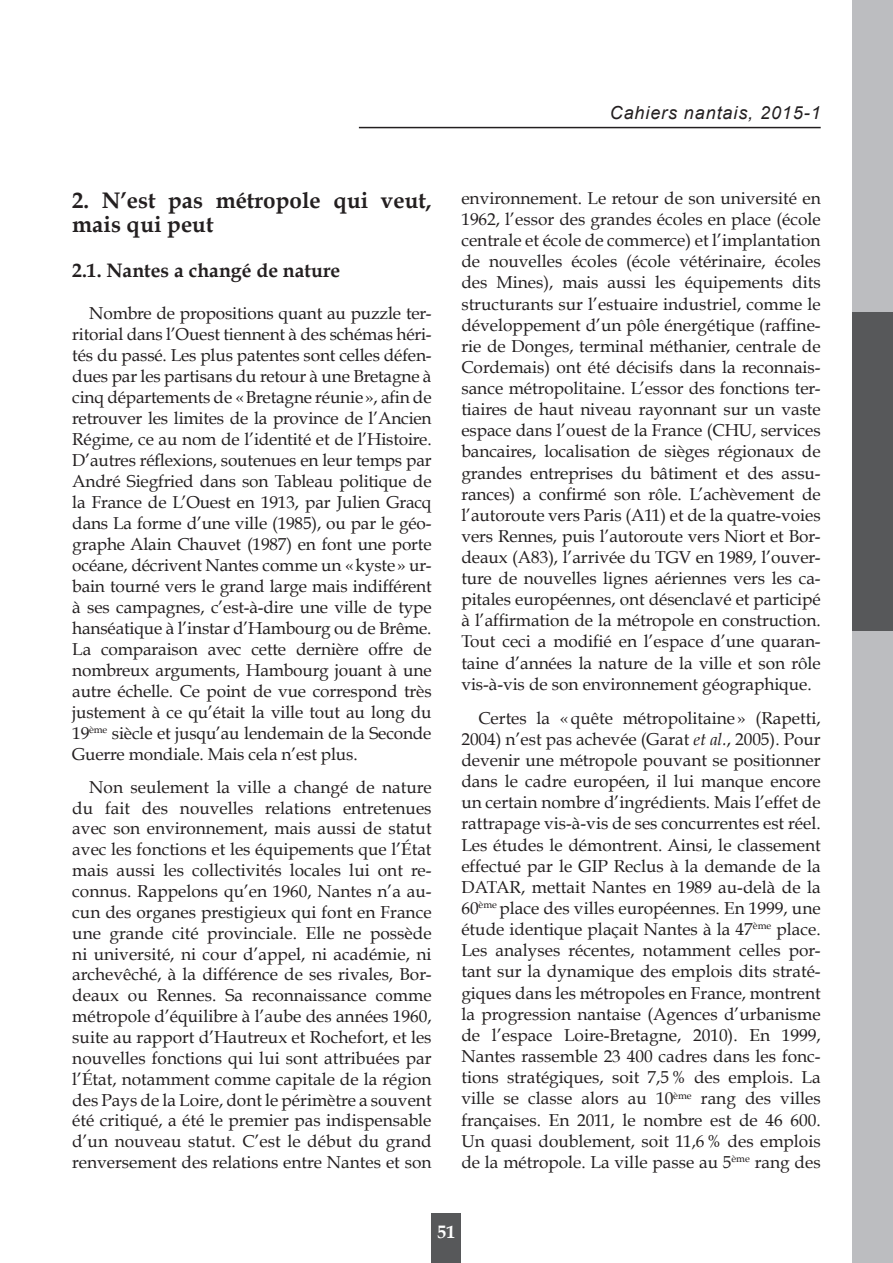
<style>
.page{position:relative;width:893px;height:1263px;background:#fff}
.page>*{position:absolute;margin:0;border:0;box-sizing:border-box;transform-origin:0 0}
.t1{font:700 22.5px/24px "Book Antiqua";color:#231f20}
.t2{font:700 19.5px "Book Antiqua";color:#231f20}
.t3{font:italic 18px "Arial";letter-spacing:.05em;color:#231f20}
.t4{font:700 18px "Book Antiqua";color:#fff}
.t5{font:17.25px/21.1px "Book Antiqua";letter-spacing:-.005em;color:#231f20;text-align:justify}
.s1{font-style:italic}
</style>
<div class="page">
<hr style="left:359px;top:127px;width:462px;height:1px;background:#231f20">
<div style="left:853px;top:0;width:40px;height:312px;background:#bcbdc0"></div>
<div style="left:853px;top:312px;width:40px;height:319px;background:#57585a"></div>
<div style="left:853px;top:631px;width:40px;height:319px;background:#bcbdc0"></div>
<div style="left:853px;top:950px;width:40px;height:313px;background:#bcbdc0"></div>
<div style="left:432px;top:1214px;width:29px;height:49px;background:#57585a"></div>
<h1 class="t1" style="left:72px;top:188px;width:361px">2. N’est pas métropole qui veut, mais qui peut</h1>
<p class="t2" style="left:72px;top:259px;width:270px">2.1. Nantes a changé de nature</p>
<p class="t5" style="left:72px;top:303px;width:361px;text-indent:17px">Nombre de propositions quant au puzzle ter&shy;ritorial dans l’Ouest tiennent à des schémas héri&shy;tés du passé. Les plus patentes sont celles défen&shy;dues par les partisans du retour à une Bretagne à cinq départements de «Bretagne réunie», afin de retrouver les limites de la province de l’Ancien Régime, ce au nom de l’identité et de l’Histoire.<br>D’autres réflexions, soutenues en leur temps par André Siegfried dans son Tableau politique de la France de L’Ouest en 1913, par Julien Gracq dans La forme d’une ville (1985), ou par le géo&shy;graphe Alain Chauvet (1987) en font une porte océane, décrivent Nantes comme un «kyste» ur&shy;bain tourné vers le grand large mais indifférent à ses campagnes, c’est-à-dire une ville de type hanséatique à l’instar d’Hambourg ou de Brême.<br>La comparaison avec cette dernière offre de nombreux arguments, Hambourg jouant à une autre échelle. Ce point de vue correspond très justement à ce qu’était la ville tout au long du 19<sup>ème</sup> siècle et jusqu’au lendemain de la Seconde Guerre mondiale. Mais cela n’est plus.</p>
<p class="t5" style="left:72px;top:776px;width:361px;text-indent:17px">Non seulement la ville a changé de nature du fait des nouvelles relations entretenues avec son environnement, mais aussi de statut avec les fonctions et les équipements que l’État mais aussi les collectivités locales lui ont re&shy;connus. Rappelons qu’en 1960, Nantes n’a au&shy;cun des organes prestigieux qui font en France une grande cité provinciale. Elle ne possède ni université, ni cour d’appel, ni académie, ni archevêché, à la différence de ses rivales, Bor&shy;deaux ou Rennes. Sa reconnaissance comme métropole d’équilibre à l’aube des années 1960, suite au rapport d’Hautreux et Rochefort, et les nouvelles fonctions qui lui sont attribuées par l’État, notamment comme capitale de la région des Pays de la Loire, dont le périmètre a souvent été critiqué, a été le premier pas indispensable d’un nouveau statut. C’est le début du grand renversement des relations entre Nantes et son</p>
<p class="t3" style="left:610px;top:101px;width:212px">Cahiers nantais, 2015-1</p>
<p class="t5" style="left:461px;top:188px;width:361px">environnement. Le retour de son université en 1962, l’essor des grandes écoles en place (école centrale et école de commerce) et l’implantation de nouvelles écoles (école vétérinaire, écoles des Mines), mais aussi les équipements dits structurants sur l’estuaire industriel, comme le développement d’un pôle énergétique (raffine&shy;rie de Donges, terminal méthanier, centrale de Cordemais) ont été décisifs dans la reconnais&shy;sance métropolitaine. L’essor des fonctions ter&shy;tiaires de haut niveau rayonnant sur un vaste espace dans l’ouest de la France (CHU, services bancaires, localisation de sièges régionaux de grandes entreprises du bâtiment et des assu&shy;rances) a confirmé son rôle. L’achèvement de l’autoroute vers Paris (A11) et de la quatre-voies vers Rennes, puis l’autoroute vers Niort et Bor&shy;deaux (A83), l’arrivée du TGV en 1989, l’ouver&shy;ture de nouvelles lignes aériennes vers les ca&shy;pitales européennes, ont désenclavé et participé à l’affirmation de la métropole en construction.<br>Tout ceci a modifié en l’espace d’une quaran&shy;taine d’années la nature de la ville et son rôle vis-à-vis de son environnement géographique.</p>
<p class="t5" style="left:461px;top:707px;width:361px;text-indent:17px">Certes la «quête métropolitaine» (Rapetti, 2004) n’est pas achevée (Garat <span class="s1">et al.</span>, 2005). Pour devenir une métropole pouvant se positionner dans le cadre européen, il lui manque encore un certain nombre d’ingrédients. Mais l’effet de rattrapage vis-à-vis de ses concurrentes est réel.<br>Les études le démontrent. Ainsi, le classement effectué par le GIP Reclus à la demande de la DATAR, mettait Nantes en 1989 au-delà de la 60<sup>ème</sup> place des villes européennes. En 1999, une étude identique plaçait Nantes à la 47<sup>ème</sup> place.<br>Les analyses récentes, notamment celles por&shy;tant sur la dynamique des emplois dits straté&shy;giques dans les métropoles en France, montrent la progression nantaise (Agences d’urbanisme de l’espace Loire-Bretagne, 2010). En 1999, Nantes rassemble 23 400 cadres dans les fonc&shy;tions stratégiques, soit 7,5% des emplois. La ville se classe alors au 10<sup>ème</sup> rang des villes françaises. En 2011, le nombre est de 46 600.<br>Un quasi doublement, soit 11,6% des emplois de la métropole. La ville passe au 5<sup>ème</sup> rang des</p>
<p class="t4" style="left:437px;top:1222px;width:19px">51</p>
</div>
